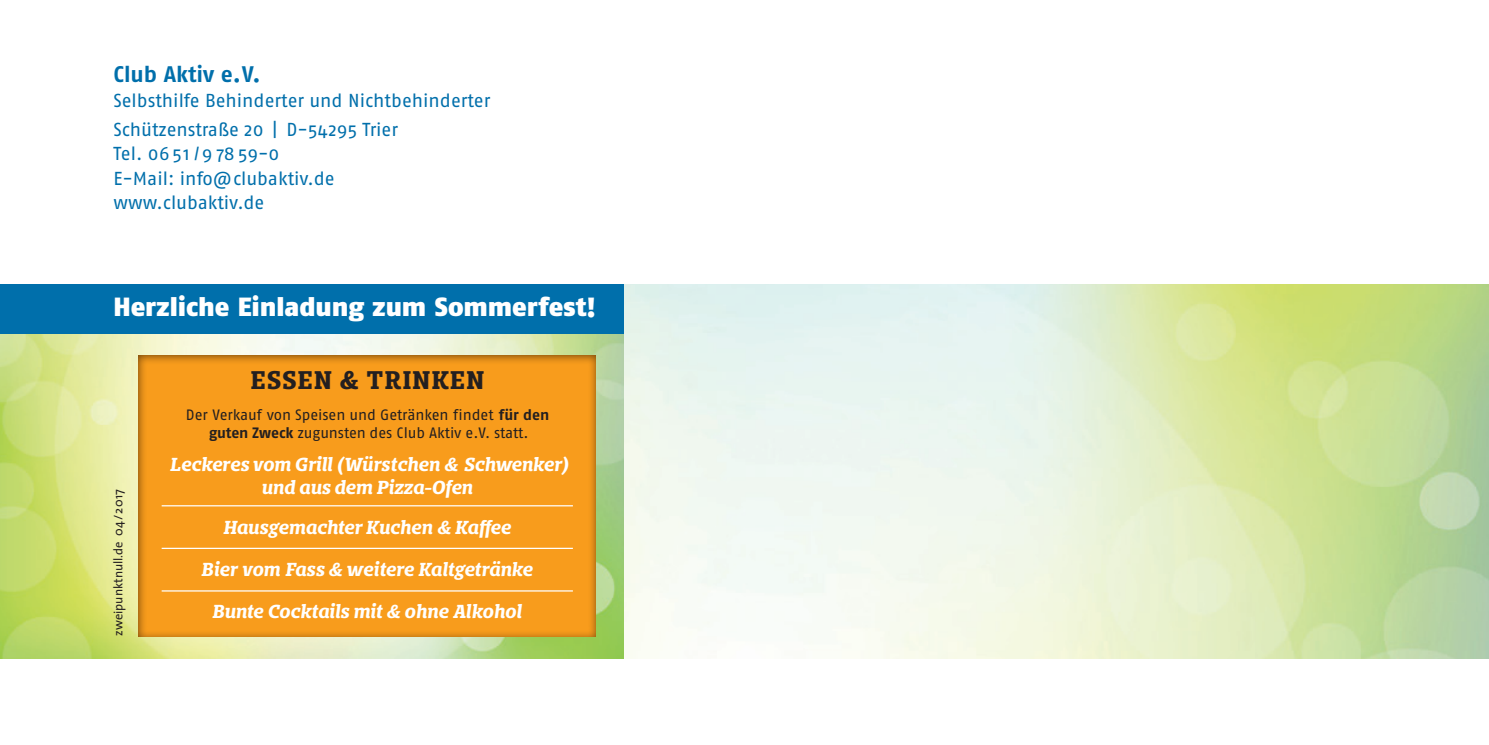
<style>
.page{position:relative;width:1489px;height:745px;background:#fff}
.page>*{position:absolute;margin:0;border:0;box-sizing:border-box;transform-origin:0 0}
.t1{font:900 26.25px "Fago No";color:#fff}
.t2{font:700 23.75px "Bommer Slab";letter-spacing:.05em;color:#231f20}
.t3{font:700 22.5px "Fago No";letter-spacing:-.005em;color:#006fab}
.t4{font:18.75px/24.2px "Fago Pro";color:#006fab}
.t5{font:italic 700 17.5px/23px "Bommer Slab";letter-spacing:-.01em;color:#fff;text-align:center}
.t6{font:15px/17.8px "Fago Pro";letter-spacing:-.01em;color:#231f20;text-align:center}
.t7{font:12.5px "The Sans";color:#231f20}
.s1{font-family:"Fago No";font-weight:700}
</style>
<div class="page">
<img style="left:624px;top:284px;width:864px;height:375px">
<img style="left:0;top:333px;width:624px;height:326px">
<div style="left:0;top:283px;width:624px;height:50px;background:#006fab"></div>
<div style="left:124px;top:351px;width:472px;height:287px;background:#231f20;opacity:.65"></div>
<hr style="left:162px;top:505px;width:411px;height:1px;background:#fff">
<hr style="left:162px;top:547px;width:411px;height:1px;background:#fff">
<hr style="left:162px;top:590px;width:411px;height:1px;background:#fff">
<p class="t3" style="left:113px;top:60px;width:149px">Club Aktiv e.V.</p>
<p class="t4" style="left:113px;top:88px;width:378px">Selbsthilfe Behinderter und Nichtbehinderter</p>
<p class="t4" style="left:113px;top:117px;width:286px">Schützenstraße 20 | D-54295 Trier<br>Tel. 0651 /9 78 59-0<br>E-Mail: info@clubaktiv.de www.clubaktiv.de</p>
<p class="t1" style="left:113px;top:291px;width:484px">Herzliche Einladung zum Sommerfest!</p>
<p class="t7" style="left:108px;top:635px;width:148px;rotate:-90deg">zweipunktnull.de 04 /2017</p>
<p class="t2" style="left:251px;top:362px;width:235px">ESSEN &amp; TRINKEN</p>
<p class="t6" style="left:186px;top:406px;width:365px">Der Verkauf von Speisen und Getränken findet <span class="s1">für den guten Zweck</span> zugunsten des Club Aktiv e.V. statt.</p>
<p class="t5" style="left:170px;top:452px;width:400px">Leckeres vom Grill (Würstchen &amp; Schwenker) und aus dem Pizza-Ofen</p>
<p class="t5" style="left:224px;top:515px;width:289px">Hausgemachter Kuchen &amp; Kaffee</p>
<p class="t5" style="left:202px;top:557px;width:333px">Bier vom Fass &amp; weitere Kaltgetränke</p>
<p class="t5" style="left:213px;top:599px;width:311px">Bunte Cocktails mit &amp; ohne Alkohol</p>
</div>
